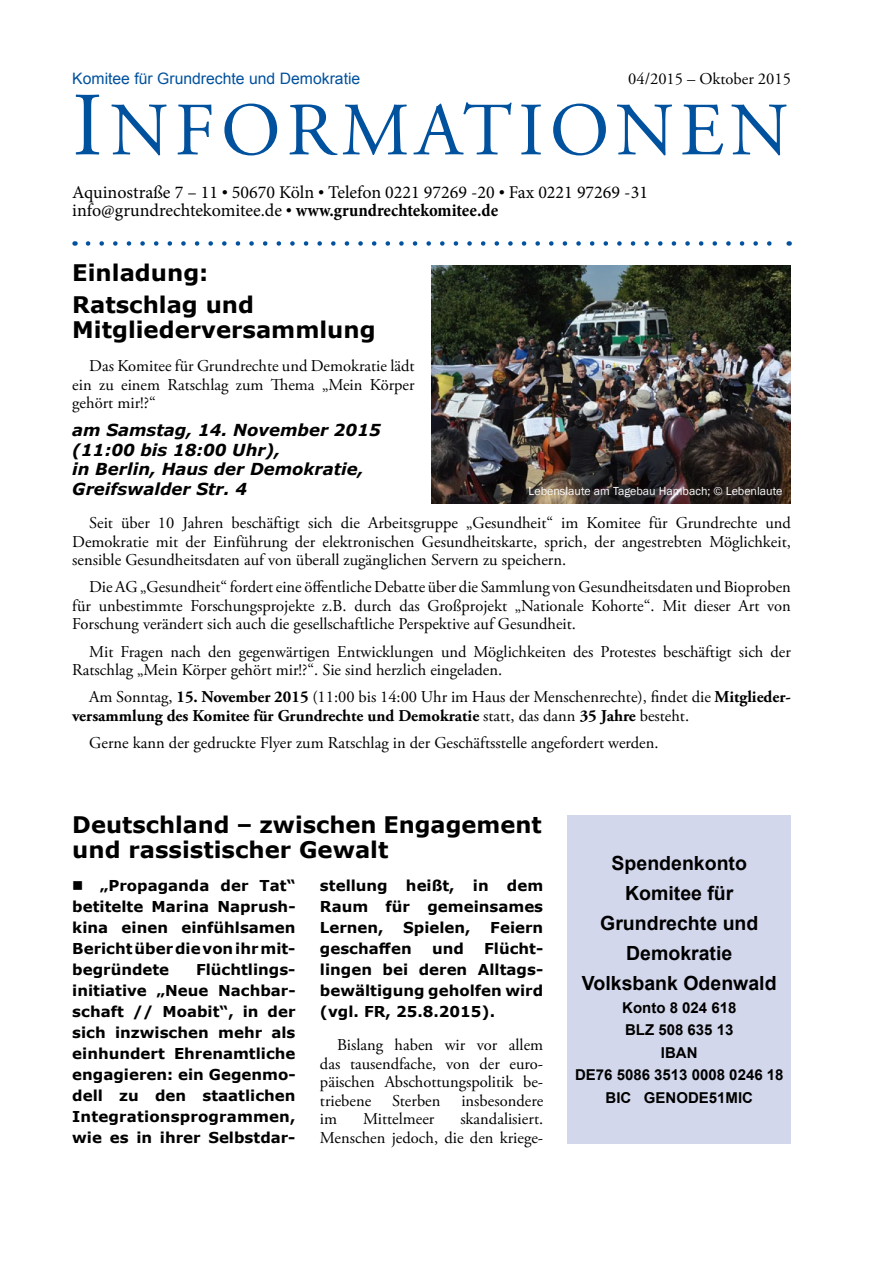
<style>
.page{position:relative;width:893px;height:1263px;background:#fff}
.page>*{position:absolute;margin:0;border:0;box-sizing:border-box;transform-origin:0 0}
.t1{font:75px "Adobe Garamond Pro";letter-spacing:.08em;color:#00519e}
.t2{font:700 22.8px/31.5px "Verdana";color:#000}
.t3{font:700 19.5px/30px "Arial";color:#000;text-align:center}
.t4{font:18px/18px "Minion Pro";color:#000}
.t5{font:16.5px/18.6px "Adobe Garamond Pro";color:#000;text-align:justify}
.t6{font:italic 700 16.5px/19.5px "Verdana";color:#000}
.t7{font:15.75px "Arial";color:#00519e}
.t8{font:700 15px/21px "Verdana";color:#000;text-align:justify}
.t9{font:700 15px/22.5px "Arial";color:#000;text-align:center}
.t10{font:12px "Franklin Gothic";color:#fff}
.s1{font-size:90px}
.s2{font-weight:700;font-stretch:condensed}
.s3{font-weight:700}
</style>
<div class="page">
<svg style="left:88px;top:241px;width:684px;height:5px"></svg>
<img style="left:432px;top:265px;width:359px;height:238px">
<div style="left:568px;top:815px;width:223px;height:329px;background:#d3d7eb"></div>
<p class="t7" style="left:72px;top:67px;width:289px">Komitee für Grundrechte und Demokratie</p>
<h1 class="t1" style="left:72px;top:85px;width:718px"><span class="s1">I</span>NFORMATIONEN</h1>
<p class="t4" style="left:72px;top:183px;width:577px">Aquinostraße 7 – 11 ● 50670 Köln ● Telefon 0221 97269 -20 ● Fax 0221 97269 -31 info@grundrechtekomitee.de ● <span class="s2">www.grundrechtekomitee.de</span></p>
<p class="t5" style="left:628px;top:70px;width:164px">04/2015 – Oktober 2015</p>
<h2 class="t2" style="left:72px;top:257px;width:183px">Einladung:<br>Ratschlag und</h2>
<h2 class="t2" style="left:72px;top:313px;width:305px">Mitgliederversammlung</h2>
<p class="t5" style="left:72px;top:357px;width:344px;text-indent:17px">Das Komitee für Grundrechte und Demokratie lädt ein zu einem Ratschlag zum Thema „Mein Körper gehört mir!?“</p>
<p class="t6" style="left:72px;top:420px;width:310px">am Samstag, 14. November 2015 (11:00 bis 18:00 Uhr),<br>in Berlin, Haus der Demokratie,<br>Greifswalder Str. 4</p>
<p class="t10" style="left:529px;top:483px;width:255px">Lebenslaute am Tagebau Hambach; © Lebenlaute</p>
<p class="t5" style="left:72px;top:514px;width:720px;text-indent:17px">Seit über 10 Jahren beschäftigt sich die Arbeitsgruppe „Gesundheit“ im Komitee für Grundrechte und Demokratie mit der Einführung der elektronischen Gesundheitskarte, sprich, der angestrebten Möglichkeit, sensible Gesundheitsdaten auf von überall zugänglichen Servern zu speichern.</p>
<p class="t5" style="left:72px;top:578px;width:720px;text-indent:17px">Die AG „Gesundheit“ fordert eine öffentliche Debatte über die Sammlung von Gesundheitsdaten und Bioproben für unbestimmte Forschungsprojekte z.B. durch das Großprojekt „Nationale Kohorte“. Mit dieser Art von Forschung verändert sich auch die gesellschaftliche Perspektive auf Gesundheit.</p>
<p class="t5" style="left:72px;top:643px;width:720px;text-indent:17px">Mit Fragen nach den gegenwärtigen Entwicklungen und Möglichkeiten des Protestes beschäftigt sich der<br>Ratschlag „Mein Körper gehört mir!?“. Sie sind herzlich eingeladen.</p>
<p class="t5" style="left:72px;top:688px;width:720px;text-indent:17px">Am Sonntag, <span class="s3">15. November 2015</span> (11:00 bis 14:00 Uhr im Haus der Menschenrechte), findet die <span class="s3">Mitglieder&shy;versammlung des Komitee für Grundrechte und Demokratie</span> statt, das dann <span class="s3">35 Jahre</span> besteht.</p>
<p class="t5" style="left:89px;top:734px;width:571px">Gerne kann der gedruckte Flyer zum Ratschlag in der Geschäftsstelle angefordert werden.</p>
<h2 class="t2" style="left:72px;top:811px;width:471px;line-height:25.5px">Deutschland – zwischen Engagement und rassistischer Gewalt</h2>
<p class="t8" style="left:72px;top:875px;width:225px;text-indent:27px">„Propaganda der Tat“ betitelte Marina Naprush&shy;kina einen einfühlsamen Bericht über die von ihr mit&shy;begründete</p>
<p class="t8" style="left:72px;top:959px;width:225px;text-indent:124px">Flüchtlings&shy;initiative „Neue Nachbar&shy;schaft // Moabit“, in der sich inzwischen mehr als einhundert Ehrenamtliche engagieren: ein Gegenmo&shy;dell zu den staatlichen Integrationsprogrammen, wie es in ihrer Selbstdar-</p>
<p class="t8" style="left:320px;top:875px;width:225px">stellung heißt, in dem Raum für gemeinsames Lernen,</p>
<p class="t8" style="left:403px;top:917px;width:69px">Spielen,</p>
<p class="t8" style="left:490px;top:917px;width:54px">Feiern</p>
<p class="t8" style="left:320px;top:938px;width:93px">geschaffen</p>
<p class="t8" style="left:432px;top:938px;width:33px">und</p>
<p class="t8" style="left:320px;top:938px;width:225px;text-indent:164px">Flücht&shy;lingen bei deren Alltags&shy;bewältigung geholfen wird (vgl. FR, 25.8.2015).</p>
<p class="t5" style="left:320px;top:1036px;width:225px;text-indent:17px">Bislang haben wir vor allem das tausendfache, von der euro&shy;päischen Abschottungspolitik be&shy;triebene</p>
<p class="t5" style="left:392px;top:1092px;width:50px">Sterben</p>
<p class="t5" style="left:461px;top:1092px;width:83px">insbesondere</p>
<p class="t5" style="left:320px;top:1110px;width:225px;text-align:right">skandalisiert.<br>Menschen jedoch, die den kriege-</p>
<p class="t5" style="left:320px;top:1110px;width:19px">im</p>
<p class="t5" style="left:363px;top:1110px;width:73px">Mittelmeer</p>
<p class="t3" style="left:582px;top:849px;width:196px">Spendenkonto<br>Komitee für<br>Grundrechte und<br>Demokratie<br>Volksbank Odenwald</p>
<p class="t9" style="left:575px;top:996px;width:210px">Konto 8 024 618<br>BLZ 508 635 13<br>IBAN<br>DE76 5086 3513 0008 0246 18<br>BIC GENODE51MIC</p>
</div>
